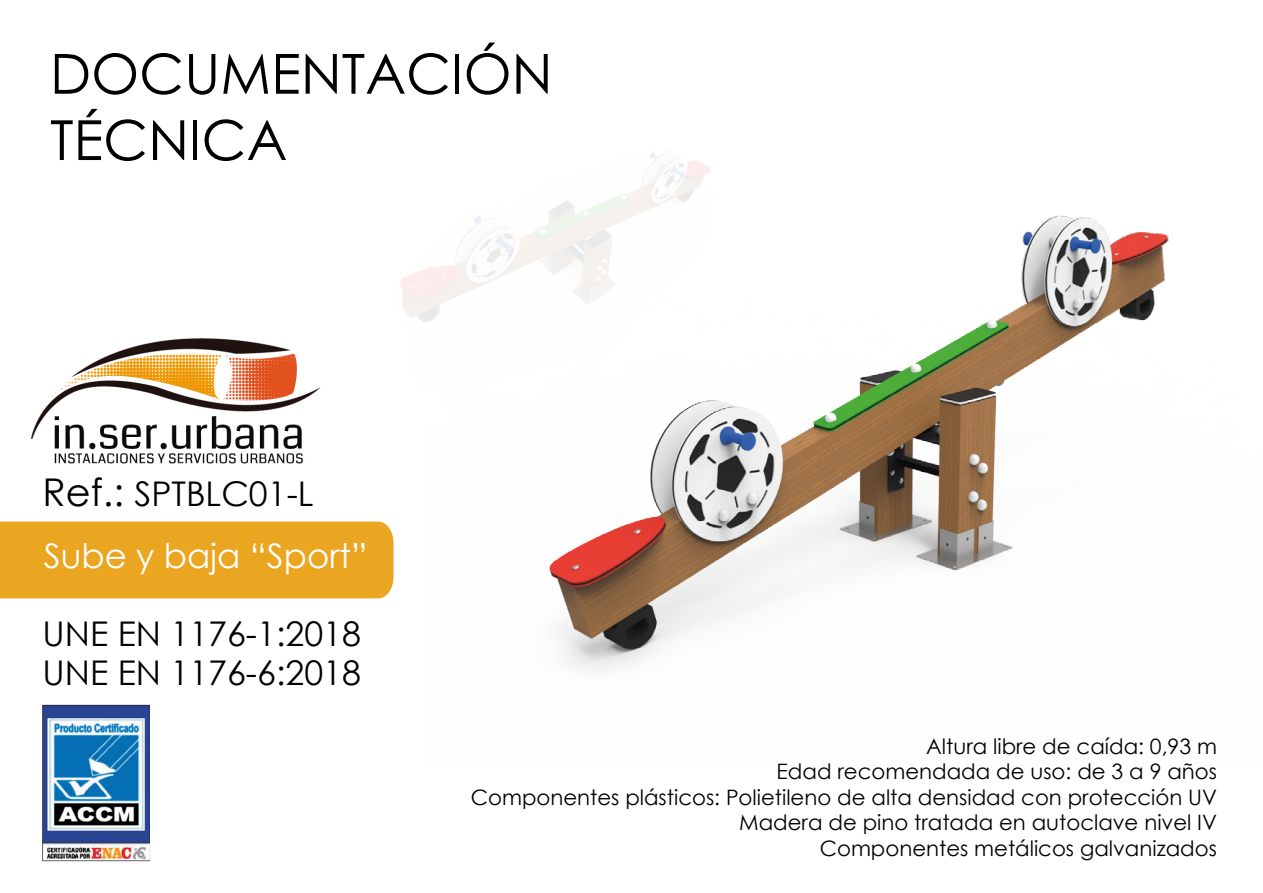
<style>
.page{position:relative;width:1263px;height:893px;background:#fff}
.page>*{position:absolute;margin:0;border:0;box-sizing:border-box;transform-origin:0 0}
.t1{font:55.35px/66.3px "Century Gothic";color:#000}
.t2{font:34.05px/38.7px "Century Gothic";color:#000}
.t3{font:34.05px "Century Gothic";color:#fff}
.t4{font:21.3px/25.5px "Century Gothic";color:#000;text-align:right}
.s1{font-size:38.25px}
</style>
<div class="page">
<img style="left:30px;top:338px;width:291px;height:126px">
<img style="left:549px;top:215px;width:620px;height:455px">
<div style="left:0;top:522px;width:394px;height:76px;background:#eaa620"></div>
<img style="left:400px;top:152px;width:368px;height:257px">
<img style="left:43px;top:704px;width:106px;height:157px">
<h1 class="t1" style="left:50px;top:40px;width:504px">DOCUMENTACIÓN<br>TÉCNICA</h1>
<h2 class="t2" style="left:43px;top:473px;width:273px"><span class="s1">Ref.:</span> SPTBLC01-L</h2>
<h2 class="t3" style="left:44px;top:532px;width:325px">Sube y baja “Sport”</h2>
<h2 class="t2" style="left:43px;top:614px;width:320px">UNE EN 1176-1:2018<br>UNE EN 1176-6:2018</h2>
<p class="t4" style="left:471px;top:733px;width:748px">Altura libre de caída: 0,93 m<br>Edad recomendada de uso: de 3 a 9 años<br>Componentes plásticos: Polietileno de alta densidad con protección UV Madera de pino tratada en autoclave nivel IV<br>Componentes metálicos galvanizados</p>
</div>
